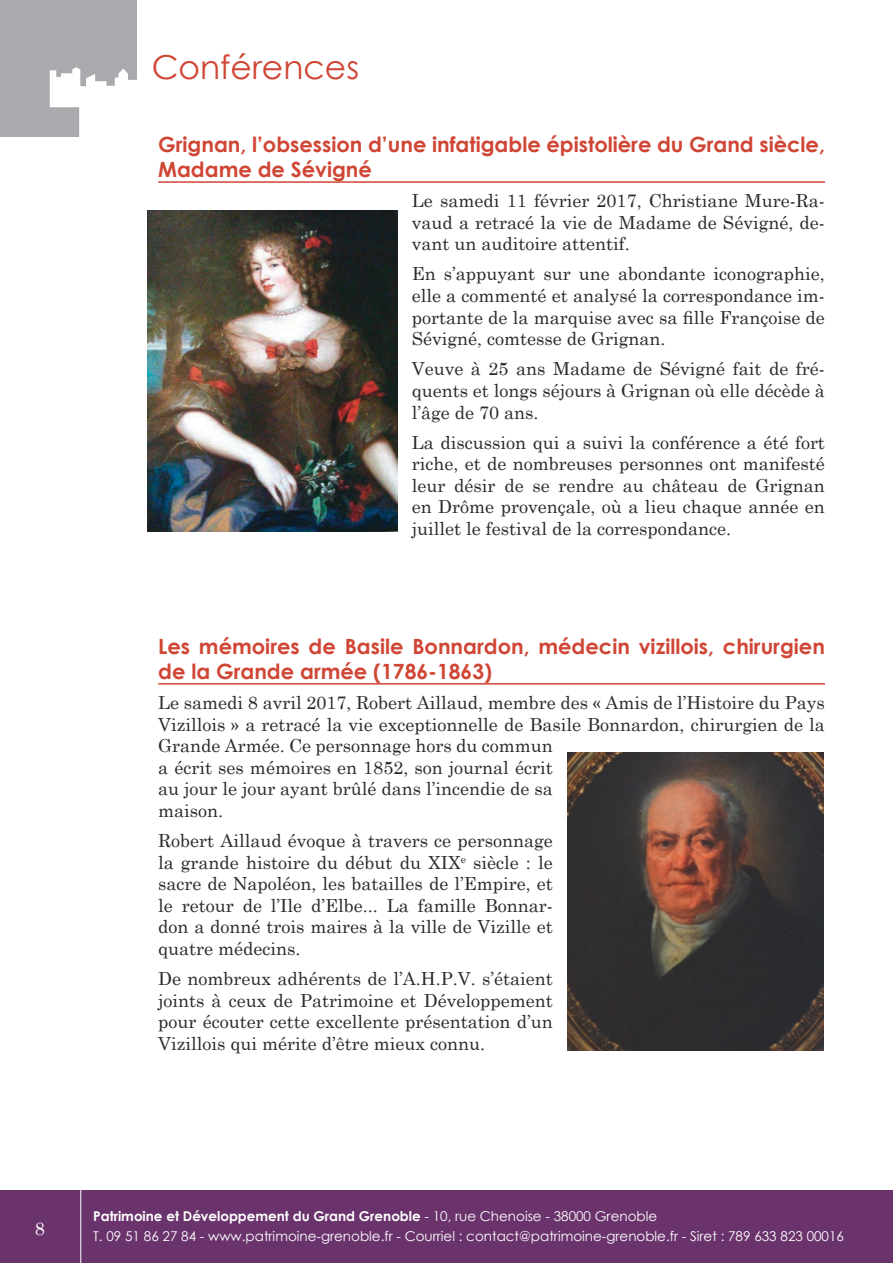
<style>
.page{position:relative;width:893px;height:1263px;background:#fff}
.page>*{position:absolute;margin:0;border:0;box-sizing:border-box;transform-origin:0 0}
.t1{font:33px "Century Gothic";color:#d04635}
.t2{font:700 21px/25.2px "Century Gothic";color:#d04635}
.t3{font:18px/21.6px "Century Schoolbook";color:#2b292a;text-align:justify}
.t4{font:18px "Century Schoolbook";color:#fff}
.t5{font:13.5px/20.5px "Century Gothic";color:#fff}
.s1{font-weight:700}
</style>
<div class="page">
<div style="left:0;top:1190px;width:893px;height:73px;background:#6a336c"></div>
<hr style="left:80px;top:1168px;width:1px;height:95px;background:#fff">
<div style="left:0;top:0;width:136px;height:136px;background:#a8aaad"></div>
<svg style="left:50px;top:67px;width:87px;height:70px"></svg>
<hr style="left:158px;top:181px;width:667px;height:2px;background:#d04635">
<hr style="left:158px;top:683px;width:667px;height:1px;background:#d04635">
<img style="left:148px;top:211px;width:249px;height:320px">
<img style="left:568px;top:753px;width:255px;height:297px">
<h1 class="t1" style="left:152px;top:53px;width:209px">Conférences</h1>
<p class="t2" style="left:158px;top:133px;width:668px">Grignan, l’obsession d’une infatigable épistolière du Grand siècle,<br>Madame de Sévigné</p>
<p class="t3" style="left:412px;top:191px;width:415px">Le samedi 11 février 2017, Christiane Mure-Ra&shy;vaud a retracé la vie de Madame de Sévigné, de&shy;vant un auditoire attentif.</p>
<p class="t3" style="left:412px;top:262px;width:415px">En s’appuyant sur une abondante iconographie, elle a commenté et analysé la correspondance im&shy;portante de la marquise avec sa fille Françoise de Sévigné, comtesse de Grignan.</p>
<p class="t3" style="left:412px;top:360px;width:415px">Veuve à 25 ans Madame de Sévigné fait de fré&shy;quents et longs séjours à Grignan où elle décède à l’âge de 70 ans.</p>
<p class="t3" style="left:412px;top:433px;width:415px">La discussion qui a suivi la conférence a été fort riche, et de nombreuses personnes ont manifesté leur désir de se rendre au château de Grignan en Drôme provençale, où a lieu chaque année en juillet le festival de la correspondance.</p>
<p class="t2" style="left:158px;top:635px;width:668px">Les mémoires de Basile Bonnardon, médecin vizillois, chirurgien de la Grande armée (1786-1863)</p>
<p class="t3" style="left:158px;top:690px;width:668px;text-align:left">Le samedi 8 avril 2017, Robert Aillaud, membre des « Amis de l’Histoire du Pays Vizillois » a retracé la vie exceptionnelle de Basile Bonnardon, chirurgien de la Grande Armée. Ce personnage hors du commun<br>a écrit ses mémoires en 1852, son journal écrit<br>au jour le jour ayant brûlé dans l’incendie de sa<br>maison.</p>
<p class="t3" style="left:158px;top:831px;width:396px">Robert Aillaud évoque à travers ce personnage la grande histoire du début du XIX<sup>e</sup> siècle : le sacre de Napoléon, les batailles de l’Empire, et le retour de l’Ile d’Elbe... La famille Bonnar&shy;don a donné trois maires à la ville de Vizille et quatre médecins.</p>
<p class="t3" style="left:158px;top:969px;width:396px">De nombreux adhérents de l’A.H.P.V. s’étaient joints à ceux de Patrimoine et Développement pour écouter cette excellente présentation d’un Vizillois qui mérite d’être mieux connu.</p>
<p class="t4" style="left:35px;top:1221px;width:12px">8</p>
<p class="t5" style="left:93px;top:1206px;width:752px"><span class="s1">Patrimoine et Développement du Grand Grenoble</span> - 10, rue Chenoise - 38000 Grenoble<br>T. 09 51 86 27 84 - www.patrimoine-grenoble.fr - Courriel : contact@patrimoine-grenoble.fr - Siret : 789 633 823 00016</p>
</div>
